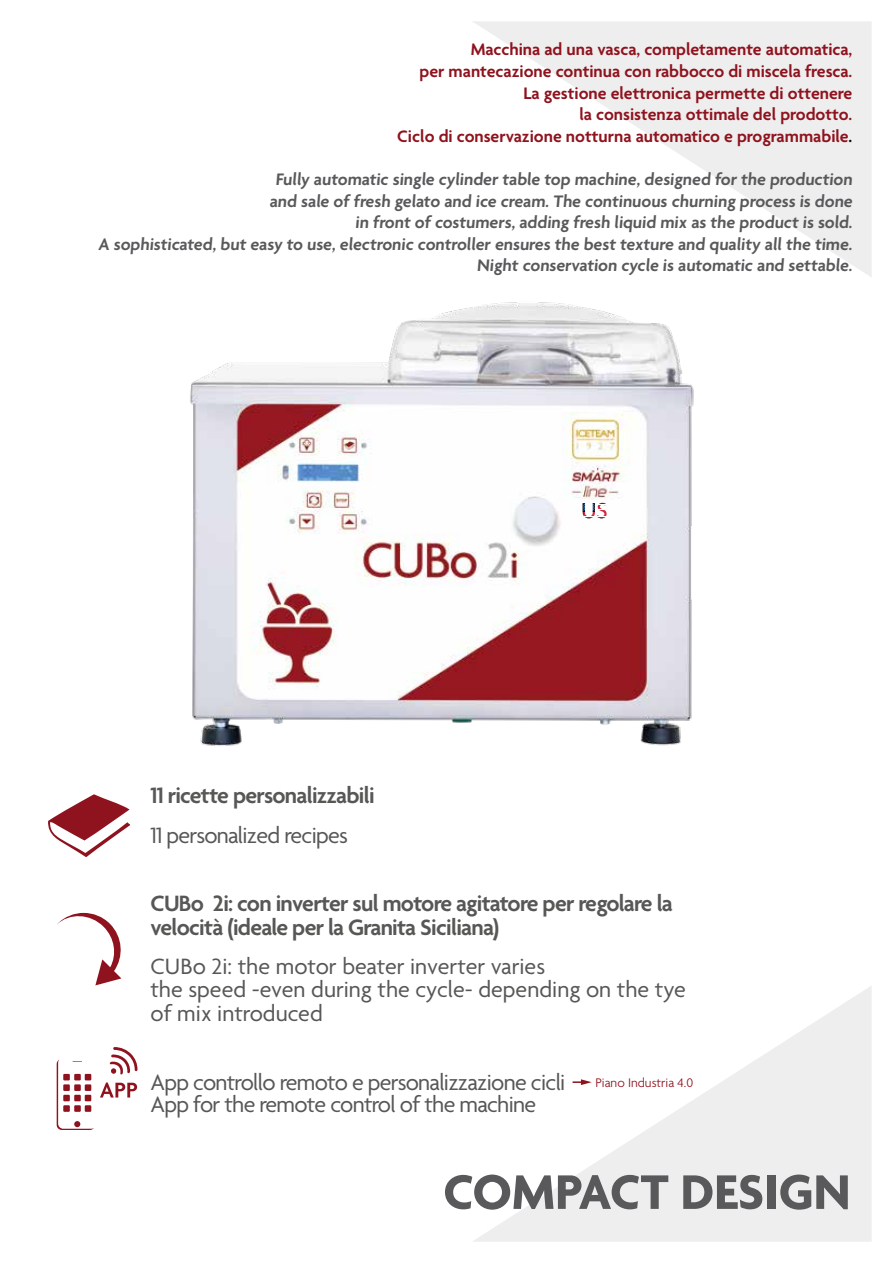
<style>
.page{position:relative;width:893px;height:1263px;background:#fff}
.page>*{position:absolute;margin:0;border:0;box-sizing:border-box;transform-origin:0 0}
.t1{font:700 52.5px "Agenda";color:#59595b}
.t2{font:600 24px/24px "Agenda";letter-spacing:-.03em;color:#575756}
.t3{font:24px/22.5px "Agenda";letter-spacing:-.03em;color:#575756}
.t4{font:24px/23.2px "Agenda";color:#575756}
.t5{font:600 18px/21.6px "Agenda";color:#59595b;text-align:right}
.t6{font:600 18px/21.6px "Agenda";color:#8f131e;text-align:right}
.t7{font:300 13.5px "Agenda";color:#8f131e}
.s1{color:#000}
</style>
<div class="page">
<svg style="left:473px;top:986px;width:399px;height:256px;fill:#f3f3f3"></svg>
<svg style="left:473px;top:21px;width:399px;height:256px;fill:#f3f3f3"></svg>
<svg style="left:57px;top:913px;width:65px;height:72px"></svg>
<svg style="left:110px;top:1047px;width:28px;height:27px"></svg>
<svg style="left:100px;top:1082px;width:37px;height:15px"></svg>
<svg style="left:57px;top:1060px;width:37px;height:70px"></svg>
<div style="left:63px;top:1105px;width:7px;height:7px;background:#8f131e"></div>
<div style="left:74px;top:1105px;width:7px;height:7px;background:#8f131e"></div>
<div style="left:85px;top:1105px;width:6px;height:7px;background:#8f131e"></div>
<svg style="left:48px;top:794px;width:82px;height:63px"></svg>
<img style="left:190px;top:302px;width:504px;height:444px">
<svg style="left:573px;top:1079px;width:19px;height:6px"></svg>
<svg style="left:583px;top:503px;width:24px;height:15px"></svg>
<p class="t6" style="left:397px;top:40px;width:457px">Macchina ad una vasca, completamente automatica,<br>per mantecazione continua con rabbocco di miscela fresca.<br>La gestione elettronica permette di ottenere<br>la consistenza ottimale del prodotto.<br>Ciclo di conservazione notturna automatico e programmabile<span class="s1">.</span></p>
<p class="t5" style="left:98px;top:170px;width:757px">Fully automatic single cylinder table top machine, designed for the production<br>and sale of fresh gelato and ice cream. The continuous churning process is done<br>in front of costumers, adding fresh liquid mix as the product is sold.<br>A sophisticated, but easy to use, electronic controller ensures the best texture and quality all the time.<br>Night conservation cycle is automatic and settable.</p>
<h2 class="t2" style="left:150px;top:784px;width:226px">11 ricette personalizzabili</h2>
<h2 class="t3" style="left:150px;top:826px;width:199px">11 personalized recipes</h2>
<h2 class="t2" style="left:150px;top:893px;width:524px">CUBo 2i: con inverter sul motore agitatore per regolare la velocità (ideale per la Granita Siciliana)</h2>
<h2 class="t4" style="left:150px;top:956px;width:537px">CUBo 2i: the motor beater inverter varies<br>the speed -even during the cycle- depending on the tye of mix introduced</h2>
<h2 class="t3" style="left:150px;top:1072px;width:416px">App controllo remoto e personalizzazione cicli<br>App for the remote control of the machine</h2>
<p class="t7" style="left:595px;top:1075px;width:99px">Piano Industria 4.0</p>
<h1 class="t1" style="left:443px;top:1164px;width:409px">COMPACT DESIGN</h1>
</div>
